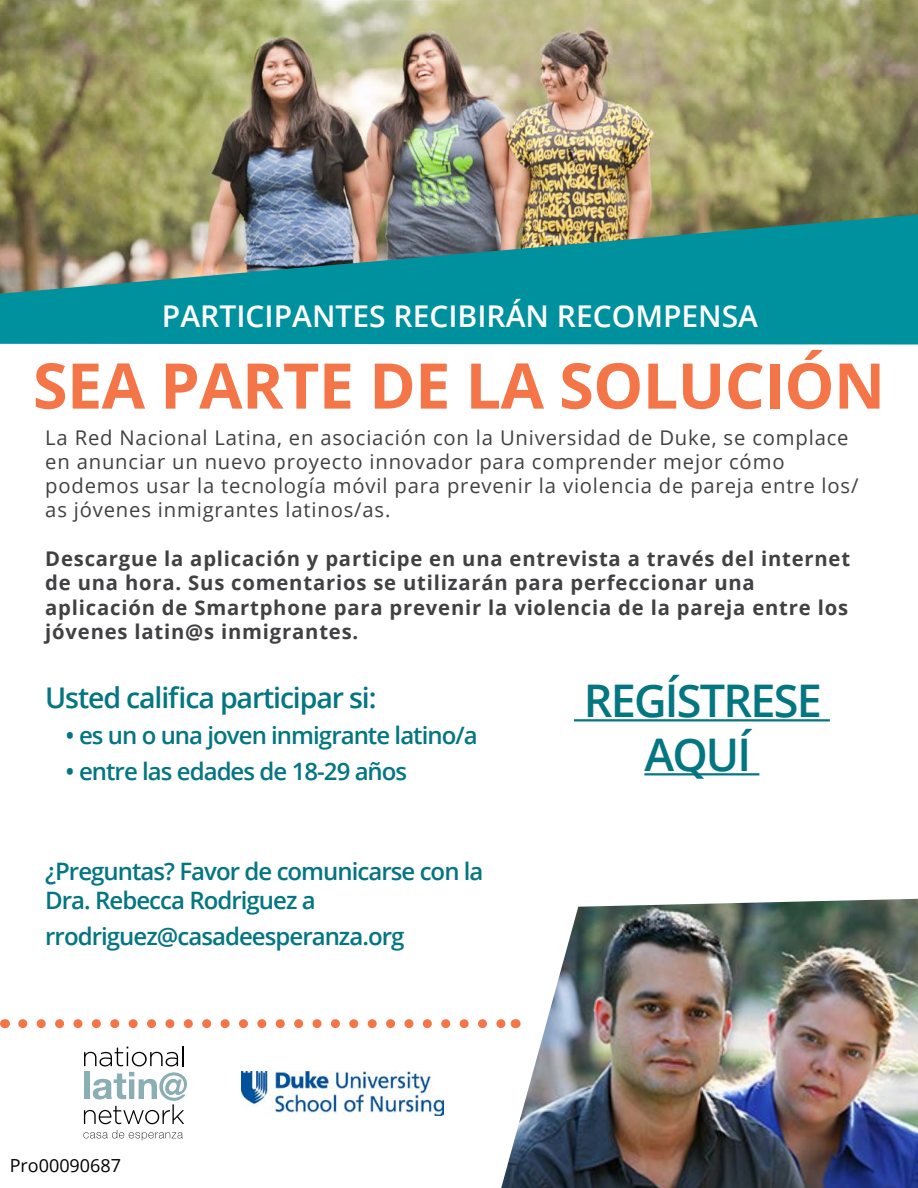
<style>
.page{position:relative;width:918px;height:1188px;background:#fff}
.page>*{position:absolute;margin:0;border:0;box-sizing:border-box;transform-origin:0 0}
.t1{font:700 63px "Open Sans";letter-spacing:-.01em;color:#f37548}
.t2{font:600 45px/54px "Open Sans";letter-spacing:-.04em;color:#047681;text-align:center}
.t3{font:600 30px "Open Sans";color:#fff}
.t4{font:600 28.5px "Open Sans";letter-spacing:-.04em;color:#047681}
.t5{font:600 24px/28.8px "Open Sans";letter-spacing:-.04em;color:#047681}
.t6{font:20.25px/24.3px "Open Sans";letter-spacing:.04em;color:#414042}
.t7{font:700 20.25px/24.3px "Open Sans";letter-spacing:.04em;color:#414042}
.t8{font:18px "Open Sans";color:#000}
</style>
<div class="page">
<img style="left:501px;top:899px;width:417px;height:289px">
<img style="left:0;top:0;width:918px;height:214px">
<img style="left:0;top:214px;width:918px;height:131px">
<hr style="left:574px;top:719px;width:256px;height:2px;background:#047681">
<hr style="left:644px;top:773px;width:115px;height:2px;background:#047681">
<svg style="left:84px;top:1047px;width:94px;height:19px"></svg>
<hr style="left:182px;top:1046px;width:2px;height:20px;background:#000">
<svg style="left:84px;top:1072px;width:103px;height:52px"></svg>
<svg style="left:83px;top:1130px;width:100px;height:10px"></svg>
<img style="left:241px;top:1071px;width:203px;height:44px">
<svg style="left:23px;top:1019px;width:483px;height:9px"></svg>
<h3 class="t3" style="left:162px;top:295px;width:598px">PARTICIPANTES RECIBIRÁN RECOMPENSA</h3>
<h1 class="t1" style="left:33px;top:341px;width:854px">SEA PARTE DE LA SOLUCIÓN</h1>
<p class="t6" style="left:45px;top:425px;width:815px">La Red Nacional Latina, en asociación con la Universidad de Duke, se complace en anunciar un nuevo proyecto innovador para comprender mejor cómo podemos usar la tecnología móvil para prevenir la violencia de pareja entre los/ as jóvenes inmigrantes latinos/as.</p>
<p class="t7" style="left:45px;top:546px;width:806px">Descargue la aplicación y participe en una entrevista a través del internet de una hora. Sus comentarios se utilizarán para perfeccionar una aplicación de Smartphone para prevenir la violencia de la pareja entre los jóvenes latin@s inmigrantes.</p>
<h3 class="t4" style="left:45px;top:678px;width:333px">Usted califica participar si:</h3>
<p class="t5" style="left:66px;top:720px;width:414px">• es un o una joven inmigrante latino/a</p>
<p class="t5" style="left:66px;top:756px;width:343px">• entre las edades de 18-29 años</p>
<p class="t5" style="left:45px;top:857px;width:440px">¿Preguntas? Favor de comunicarse con la<br>Dra. Rebecca Rodriguez a</p>
<p class="t5" style="left:45px;top:921px;width:361px">rrodriguez@casadeesperanza.org</p>
<p class="t8" style="left:10px;top:1153px;width:113px">Pro00090687</p>
<h2 class="t2" style="left:584px;top:673px;width:240px">REGÍSTRESE<br>AQUÍ</h2>
</div>
